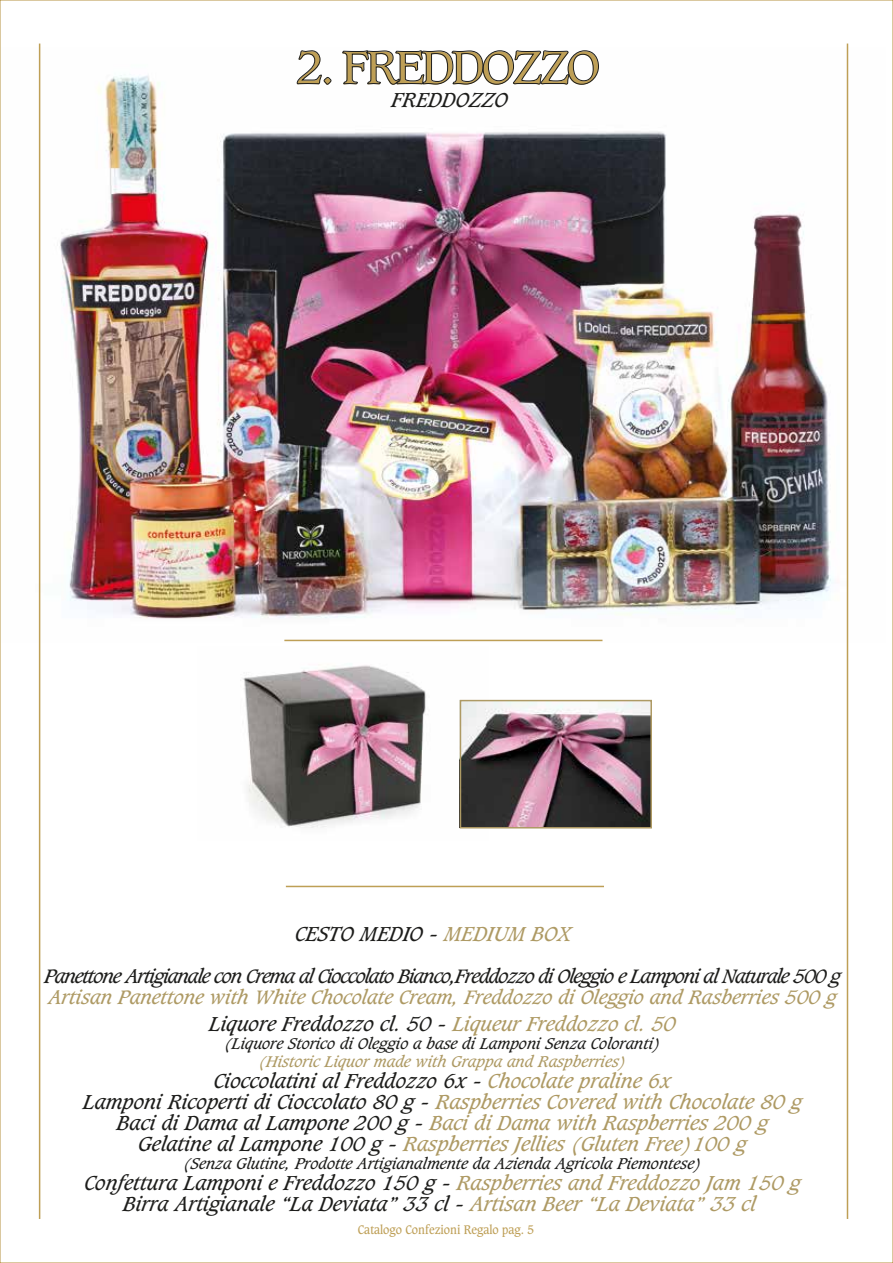
<style>
.page{position:relative;width:893px;height:1263px;background:#fff}
.page>*{position:absolute;margin:0;border:0;box-sizing:border-box;transform-origin:0 0}
.t1{font:45px "Caxton Std";letter-spacing:-.075em;color:#be9f56;scale:1.06 1}
.t2{font:italic 19.5px/21px "Caxton Std";color:#ae9a64;text-align:center}
.t3{font:italic 19.5px/21px "Caxton Std";color:#1d1d1b;text-align:center}
.t4{font:italic 18.75px "Caxton Std";letter-spacing:-.055em;color:#1d1d1b}
.t5{font:italic 18.75px "Caxton Std";color:#ae9a64}
.t6{font:italic 15px "Caxton Std";color:#1d1d1b}
.t7{font:italic 15px "Caxton Std";color:#ae9a64}
.t8{font:12px "Caxton Std";color:#be9f56;scale:.94 1}
.s1{color:#ae9a64}
.s2{color:#1d1d1b}
</style>
<div class="page">
<img style="left:38px;top:47px;width:811px;height:595px">
<hr style="left:847px;top:44px;width:1px;height:1175px;background:#be9f56">
<hr style="left:39px;top:44px;width:1px;height:1175px;background:#be9f56">
<svg style="left:297px;top:47px;width:34px;height:38px"></svg>
<svg style="left:342px;top:50px;width:257px;height:35px"></svg>
<hr style="left:286px;top:886px;width:318px;height:1px;background:#be9f56">
<img style="left:240px;top:665px;width:249px;height:164px">
<img style="left:463px;top:703px;width:186px;height:122px">
<hr style="left:284px;top:640px;width:318px;height:1px;background:#be9f56">
<div style="left:460px;top:700px;width:192px;height:128px;border:2px solid #ae9a64"></div>
<h1 class="t1" style="left:296px;top:40px;width:289px">2. FREDDOZZO</h1>
<p class="t3" style="left:391px;top:90px;width:118px">FREDDOZZO</p>
<p class="t3" style="left:295px;top:924px;width:278px">CESTO MEDIO - <span class="s1">MEDIUM BOX</span></p>
<p class="t4" style="left:44px;top:965px;width:798px">Panettone Artigianale con Crema al Cioccolato Bianco,Freddozzo di Oleggio e Lamponi al Naturale 500 g</p>
<p class="t5" style="left:48px;top:986px;width:790px">Artisan Panettone with White Chocolate Cream, Freddozzo di Oleggio and Rasberries 500 g</p>
<p class="t3" style="left:209px;top:1014px;width:468px">Liquore Freddozzo cl. 50 - <span class="s1">Liqueur Freddozzo cl. 50</span></p>
<p class="t6" style="left:224px;top:1034px;width:438px">(Liquore Storico di Oleggio a base di Lamponi Senza Coloranti)</p>
<p class="t7" style="left:258px;top:1052px;width:370px">(Historic Liquor made with Grappa and Raspberries)</p>
<p class="t2" style="left:83px;top:1071px;width:720px"><span class="s2">Cioccolatini al Freddozzo 6x -</span> Chocolate praline 6x<br><span class="s2">Lamponi Ricoperti di Cioccolato 80 g -</span> Raspberries Covered with Chocolate 80 g <span class="s2">Baci di Dama al Lampone 200 g -</span> Baci di Dama with Raspberries 200 g <span class="s2">Gelatine al Lampone 100 g -</span> Raspberries Jellies (Gluten Free)100 g</p>
<p class="t6" style="left:183px;top:1154px;width:520px">(Senza Glutine, Prodotte Artigianalmente da Azienda Agricola Piemontese)</p>
<p class="t3" style="left:84px;top:1173px;width:718px">Confettura Lamponi e Freddozzo 150 g - <span class="s1">Raspberries and Freddozzo Jam 150 g<br></span>Birra Artigianale “La Deviata” 33 cl - <span class="s1">Artisan Beer “La Deviata” 33 cl</span></p>
<p class="t8" style="left:358px;top:1222px;width:189px">Catalogo Confezioni Regalo pag. 5</p>
</div>
